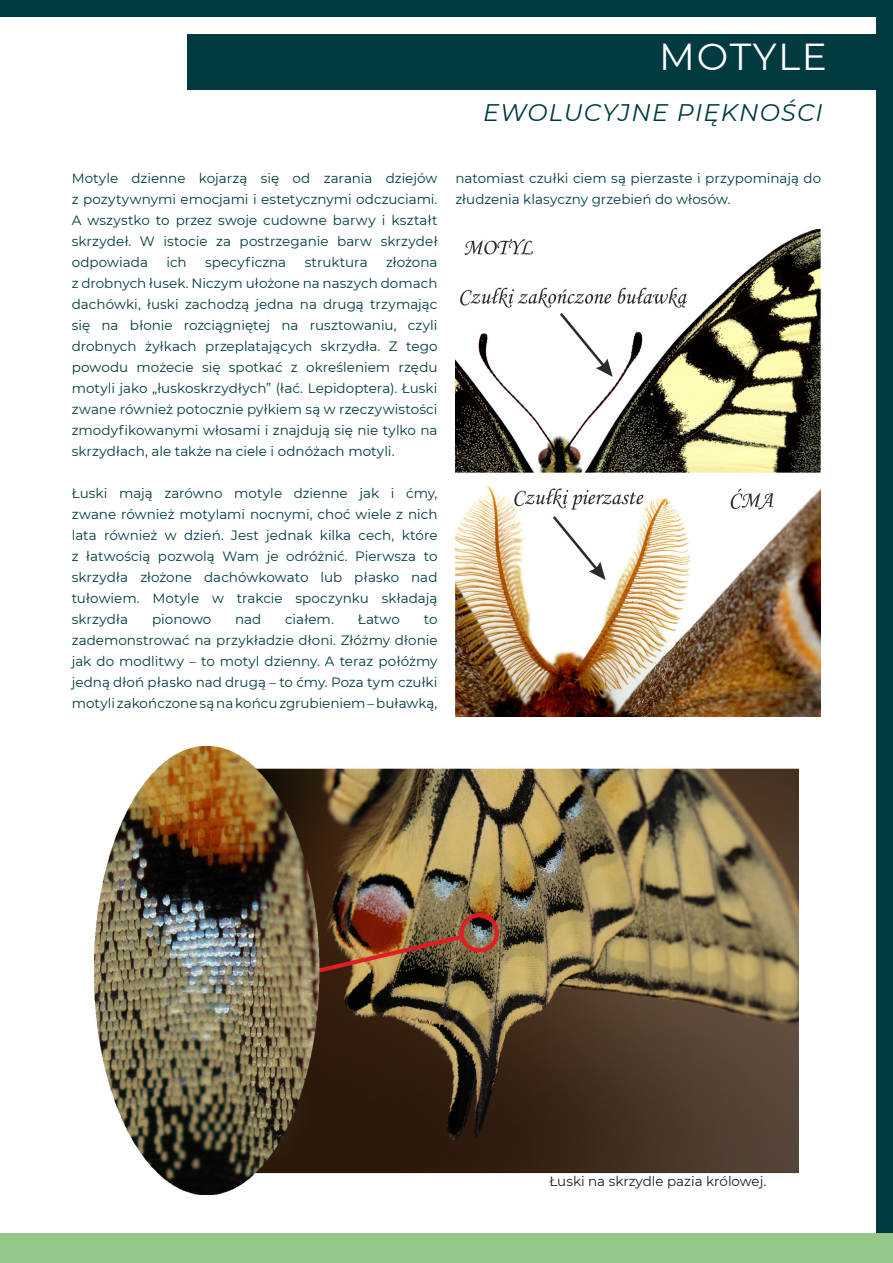
<style>
.page{position:relative;width:893px;height:1263px;background:#fff}
.page>*{position:absolute;margin:0;border:0;box-sizing:border-box;transform-origin:0 0}
.TYTUŁ_ARTYUŁU{font:37.5px "Montserrat";letter-spacing:.045em;color:#fff}
.t1{font:italic 24px "Montserrat";letter-spacing:.05em;color:#003a40}
.t2{font:13.5px/21px "Montserrat";letter-spacing:.005em;color:#003a40;text-align:justify}
.t3{font:13.5px "Montserrat";color:#1d1d1b}
</style>
<div class="page">
<div style="left:876px;top:0;width:17px;height:1263px;background:#013a40"></div>
<div style="left:0;top:0;width:893px;height:17px;background:#013a40"></div>
<div style="left:0;top:1233px;width:893px;height:30px;background:#94c88a"></div>
<div style="left:187px;top:34px;width:704px;height:55px;background:#013a40"></div>
<img style="left:455px;top:229px;width:365px;height:487px">
<img style="left:95px;top:746px;width:703px;height:448px">
<p class="TYTUŁ_ARTYUŁU" style="left:659px;top:31px;width:170px">MOTYLE</p>
<p class="t1" style="left:483px;top:96px;width:341px">EWOLUCYJNE PIĘKNOŚCI</p>
<p class="t2" style="left:72px;top:167px;width:367px">Motyle dzienne kojarzą się od zarania dziejów z pozytywnymi emocjami i estetycznymi odczuciami.<br>A wszystko to przez swoje cudowne barwy i kształt skrzydeł. W istocie za postrzeganie barw skrzydeł odpowiada</p>
<p class="t2" style="left:166px;top:251px;width:22px">ich</p>
<p class="t2" style="left:205px;top:251px;width:83px">specyficzna</p>
<p class="t2" style="left:305px;top:251px;width:64px">struktura</p>
<p class="t2" style="left:72px;top:251px;width:367px;text-indent:314px">złożona z drobnych łusek. Niczym ułożone na naszych domach dachówki, łuski zachodzą jedna na drugą trzymając się na błonie rozciągniętej na rusztowaniu, czyli drobnych żyłkach przeplatających skrzydła. Z tego powodu możecie się spotkać z określeniem rzędu motyli jako „łuskoskrzydłych” (łać. Lepidoptera). Łuski zwane również potocznie pyłkiem są w rzeczywistości zmodyfikowanymi włosami i znajdują się nie tylko na skrzydłach, ale także na ciele i odnóżach motyli.</p>
<p class="t2" style="left:72px;top:482px;width:367px">Łuski mają zarówno motyle dzienne jak i ćmy, zwane również motylami nocnymi, choć wiele z nich lata również w dzień. Jest jednak kilka cech, które z łatwością pozwolą Wam je odróżnić. Pierwsza to skrzydła złożone dachówkowato lub płasko nad tułowiem. Motyle w trakcie spoczynku składają skrzydła</p>
<p class="t2" style="left:152px;top:608px;width:61px">pionowo</p>
<p class="t2" style="left:235px;top:608px;width:28px">nad</p>
<p class="t2" style="left:285px;top:608px;width:50px">ciałem.</p>
<p class="t2" style="left:358px;top:608px;width:44px">Łatwo</p>
<p class="t2" style="left:72px;top:608px;width:367px;text-indent:352px">to zademonstrować na przykładzie dłoni. Złóżmy dłonie jak do modlitwy – to motyl dzienny. A teraz połóżmy jedną dłoń płasko nad drugą – to ćmy. Poza tym czułki motyli zakończone są na końcu zgrubieniem – buławką,</p>
<p class="t2" style="left:455px;top:167px;width:367px">natomiast czułki ciem są pierzaste i przypominają do złudzenia klasyczny grzebień do włosów.</p>
<p class="t3" style="left:549px;top:1172px;width:218px">Łuski na skrzydle pazia królowej.</p>
</div>
